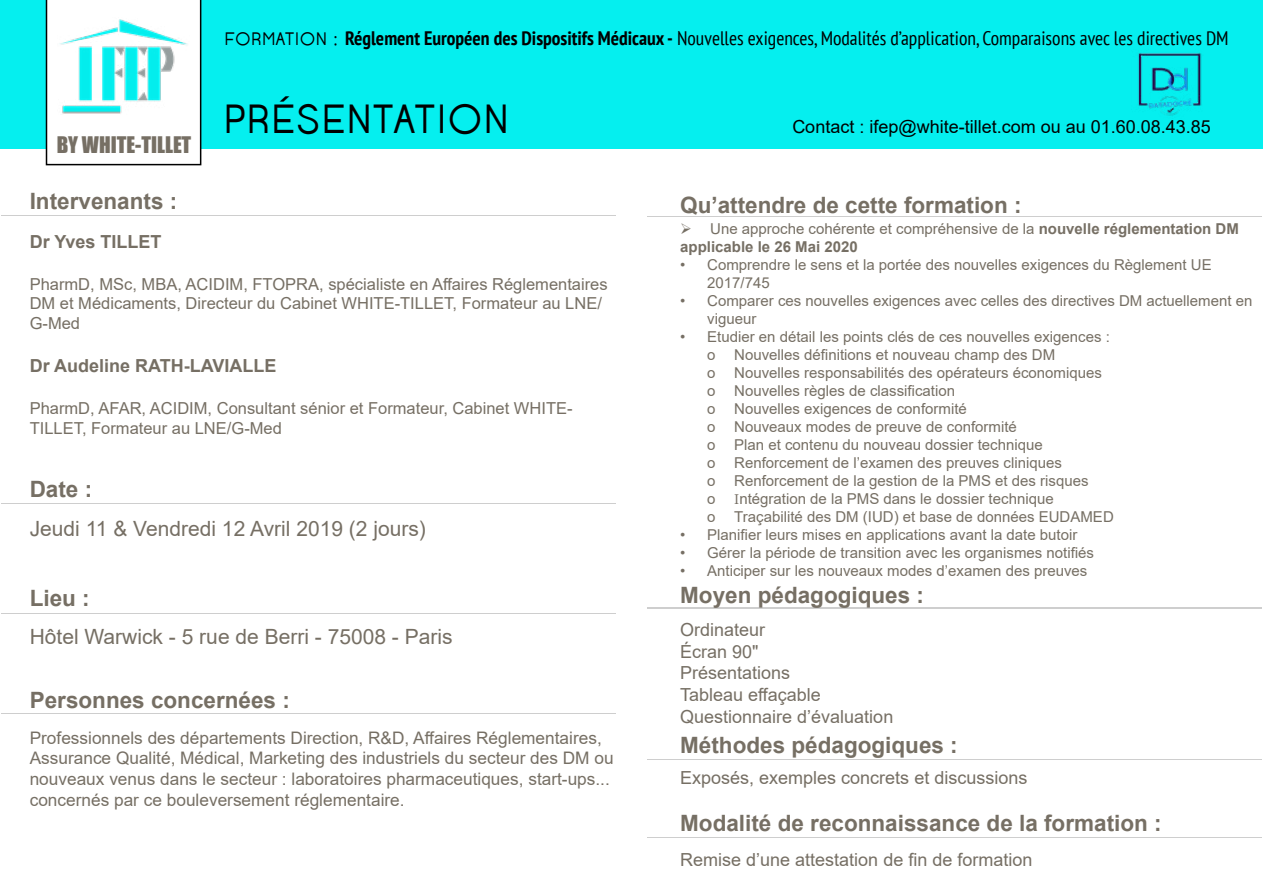
<style>
.page{position:relative;width:1263px;height:893px;background:#fff}
.page>*{position:absolute;margin:0;border:0;box-sizing:border-box;transform-origin:0 0}
.t1{font:40.5px "Opificio";color:#000}
.t2{font:700 22.5px "Arial";color:#766f64}
.t3{font:21px "Arial";color:#766f64}
.t4{font:21px "Impact";color:#766f64}
.t5{font:condensed 19.5px "PT Sans";color:#000}
.t6{font:18px/21.6px "Arial";color:#766f64}
.t7{font:18px "Arial";color:#000}
.t8{font:700 18px "Arial";color:#766f64}
.t9{font:17.25px/20.7px "Arial";color:#766f64}
.t10{font:16.5px/19.8px "Arial";color:#766f64}
.t11{font:15px/18px "Arial";color:#766f64}
.t12{font:700 15px/18px "Arial";color:#766f64}
.s1{font-family:"Opificio";font-stretch:normal;font-size:18px}
.s2{font-weight:700}
.s3{font-weight:400}
.s4{font-family:"Minion Pro"}
</style>
<div class="page">
<div style="left:0;top:0;width:1263px;height:149px;background:#05efef"></div>
<svg style="left:46px;top:0;width:155px;height:165px"></svg>
<hr style="left:1px;top:215px;width:615px;height:1px;background:#cecece">
<hr style="left:1px;top:503px;width:615px;height:1px;background:#cecece">
<hr style="left:646px;top:216px;width:615px;height:1px;background:#cecece">
<hr style="left:646px;top:607px;width:615px;height:2px;background:#cecece">
<hr style="left:646px;top:759px;width:615px;height:1px;background:#cecece">
<hr style="left:646px;top:836px;width:615px;height:1px;background:#cecece">
<hr style="left:2px;top:613px;width:614px;height:1px;background:#cecece">
<hr style="left:1px;top:713px;width:615px;height:1px;background:#cecece">
<img style="left:1138px;top:52px;width:64px;height:64px">
<h3 class="t4" style="left:57px;top:128px;width:136px">BY WHITE-TILLET</h3>
<h2 class="t2" style="left:30px;top:185px;width:149px">Intervenants :</h2>
<h3 class="t5" style="left:224px;top:25px;width:1006px"><span class="s1">FORMATION :</span> <span class="s2">Réglement Européen des Dispositifs Médicaux -</span> Nouvelles exigences, Modalités d’application, Comparaisons avec les directives DM</h3>
<h1 class="t1" style="left:223px;top:95px;width:289px">PRÉSENTATION</h1>
<p class="t7" style="left:792px;top:114px;width:420px">Contact : ifep@white-tillet.com ou au 01.60.08.43.85</p>
<h2 class="t2" style="left:680px;top:189px;width:343px">Qu’attendre de cette formation :</h2>
<p class="t8" style="left:30px;top:229px;width:133px">Dr Yves TILLET</p>
<p class="t10" style="left:30px;top:274px;width:579px">PharmD, MSc, MBA, ACIDIM, FTOPRA, spécialiste en Affaires Réglementaires<br>DM et Médicaments, Directeur du Cabinet WHITE-TILLET, Formateur au LNE/<br>G-Med</p>
<p class="t8" style="left:30px;top:353px;width:248px">Dr Audeline RATH-LAVIALLE</p>
<p class="t10" style="left:30px;top:398px;width:544px">PharmD, AFAR, ACIDIM, Consultant sénior et Formateur, Cabinet WHITE-<br>TILLET, Formateur au LNE/G-Med</p>
<h2 class="t2" style="left:30px;top:473px;width:64px">Date :</h2>
<h3 class="t3" style="left:30px;top:514px;width:398px">Jeudi 11 &amp; Vendredi 12 Avril 2019 (2 jours)</h3>
<h2 class="t2" style="left:30px;top:582px;width:62px">Lieu :</h2>
<h3 class="t3" style="left:30px;top:622px;width:424px">Hôtel Warwick - 5 rue de Berri - 75008 - Paris</h3>
<h2 class="t2" style="left:30px;top:684px;width:262px">Personnes concernées :</h2>
<p class="t9" style="left:30px;top:727px;width:585px">Professionnels des départements Direction, R&amp;D, Affaires Réglementaires, Assurance Qualité, Médical, Marketing des industriels du secteur des DM ou nouveaux venus dans le secteur : laboratoires pharmaceutiques, start-ups... concernés par ce bouleversement réglementaire.</p>
<p class="t12" style="left:680px;top:220px;width:560px;text-indent:30px"><span class="s3">Une approche cohérente et compréhensive de la</span> nouvelle réglementation DM applicable le 26 Mai 2020</p>
<p class="t11" style="left:707px;top:256px;width:506px;text-indent:-27px">• Comprendre le sens et la portée des nouvelles exigences du Règlement UE<br>2017/745</p>
<p class="t11" style="left:707px;top:292px;width:547px;text-indent:-27px">• Comparer ces nouvelles exigences avec celles des directives DM actuellement en vigueur</p>
<p class="t11" style="left:707px;top:328px;width:408px;text-indent:-27px">• Etudier en détail les points clés de ces nouvelles exigences : o Nouvelles définitions et nouveau champ des DM<br>o Nouvelles responsabilités des opérateurs économiques o Nouvelles règles de classification<br>o Nouvelles exigences de conformité<br>o Nouveaux modes de preuve de conformité<br>o Plan et contenu du nouveau dossier technique<br>o Renforcement de l’examen des preuves cliniques<br>o Renforcement de la gestion de la PMS et des risques<br>o <span class="s4">I</span>ntégration de la PMS dans le dossier technique<br>o Traçabilité des DM (IUD) et base de données EUDAMED</p>
<p class="t11" style="left:680px;top:526px;width:399px">• Planifier leurs mises en applications avant la date butoir</p>
<p class="t11" style="left:680px;top:544px;width:415px">• Gérer la période de transition avec les organismes notifiés</p>
<p class="t11" style="left:680px;top:562px;width:409px">• Anticiper sur les nouveaux modes d’examen des preuves</p>
<h2 class="t2" style="left:680px;top:579px;width:245px">Moyen pédagogiques :</h2>
<p class="t6" style="left:680px;top:619px;width:215px">Ordinateur<br>Écran 90"<br>Présentations<br>Tableau effaçable<br>Questionnaire d’évaluation</p>
<h2 class="t2" style="left:680px;top:729px;width:279px">Méthodes pédagogiques :</h2>
<p class="t6" style="left:680px;top:767px;width:349px">Exposés, exemples concrets et discussions</p>
<h2 class="t2" style="left:680px;top:807px;width:483px">Modalité de reconnaissance de la formation :</h2>
<p class="t6" style="left:680px;top:849px;width:354px">Remise d’une attestation de fin de formation</p>
</div>
